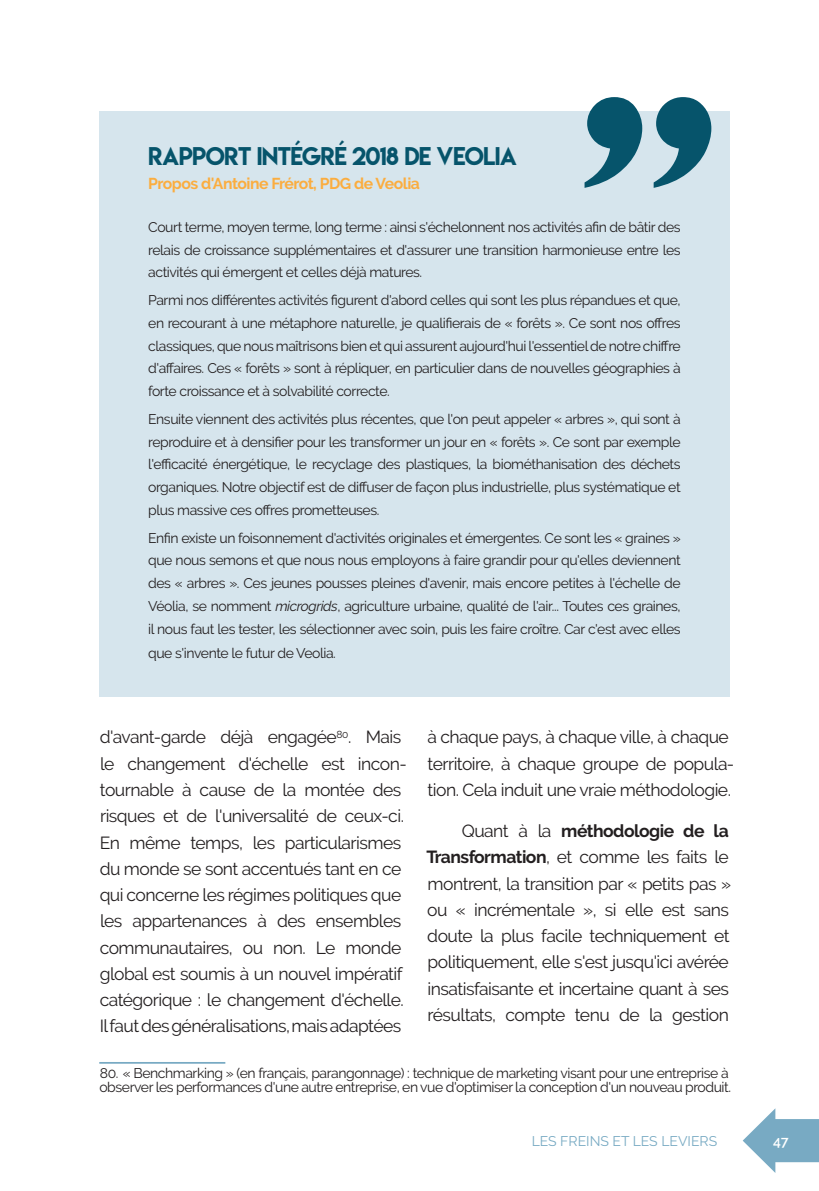
<style>
.page{position:relative;width:819px;height:1191px;background:#fff}
.page>*{position:absolute;margin:0;border:0;box-sizing:border-box;transform-origin:0 0}
.Corps{font:700 315px "Perpetua Titling";color:#06546b}
.Note_bas_de_page{font:22.75px "Lemon Milk";letter-spacing:-.03em;color:#06546b}
.Corps-2{font:17.5px/26.2px "Raleway";letter-spacing:-.03em;color:#231f20}
.Note_bas_de_page-2{font:700 15.75px "Raleway";letter-spacing:-.03em;color:#fbad3f}
.Corps_encadré_9pt{font:14px/22.8px "Raleway";letter-spacing:-.03em;color:#231f20;text-align:justify}
.Note_bas_de_page-3{font:14px/14px "Raleway";letter-spacing:-.03em;color:#231f20}
.t1{font:14px "Raleway";color:#78aac3}
.t2{font:600 14px "Raleway";color:#fff}
.s1{font-style:italic}
.s2{font-weight:700}
</style>
<div class="page">
<svg style="left:742px;top:1108px;width:77px;height:65px"></svg>
<div style="left:99px;top:112px;width:630px;height:585px;background:#d6e5ed"></div>
<hr style="left:99px;top:1062px;width:126px;height:1px;background:#78aac3">
<p class="Corps" style="left:575px;top:17px;width:146px">"</p>
<p class="Note_bas_de_page" style="left:148px;top:140px;width:370px">RAPPORT INTÉGRÉ 2018 DE VeOLIA</p>
<p class="Note_bas_de_page-2" style="left:148px;top:175px;width:273px">Propos d'Antoine Frérot, PDG de Veolia</p>
<p class="Corps_encadré_9pt" style="left:148px;top:215px;width:534px">Court terme, moyen terme, long terme : ainsi s'échelonnent nos activités afin de bâtir des relais de croissance supplémentaires et d'assurer une transition harmonieuse entre les activités qui émergent et celles déjà matures.</p>
<p class="Corps_encadré_9pt" style="left:148px;top:289px;width:534px">Parmi nos différentes activités figurent d'abord celles qui sont les plus répandues et que, en recourant à une métaphore naturelle, je qualifierais de « forêts ». Ce sont nos offres classiques, que nous maîtrisons bien et qui assurent aujourd'hui l'essentiel de notre chiffre d'affaires. Ces « forêts » sont à répliquer, en particulier dans de nouvelles géographies à forte croissance et à solvabilité correcte.</p>
<p class="Corps_encadré_9pt" style="left:148px;top:407px;width:534px">Ensuite viennent des activités plus récentes, que l'on peut appeler « arbres », qui sont à reproduire et à densifier pour les transformer un jour en « forêts ». Ce sont par exemple l'efficacité énergétique, le recyclage des plastiques, la biométhanisation des déchets organiques. Notre objectif est de diffuser de façon plus industrielle, plus systématique et plus massive ces offres prometteuses.</p>
<p class="Corps_encadré_9pt" style="left:148px;top:526px;width:534px">Enfin existe un foisonnement d'activités originales et émergentes. Ce sont les « graines » que nous semons et que nous nous employons à faire grandir pour qu'elles deviennent des « arbres ». Ces jeunes pousses pleines d'avenir, mais encore petites à l'échelle de Véolia, se nomment <span class="s1">microgrids</span>, agriculture urbaine, qualité de l'air... Toutes ces graines, il nous faut les tester, les sélectionner avec soin, puis les faire croître. Car c'est avec elles</p>
<p class="Corps_encadré_9pt" style="left:148px;top:642px;width:189px">que s'invente le futur de Veolia.</p>
<p class="Corps-2" style="left:100px;top:724px;width:308px">d'avant-garde déjà engagée<sup>80</sup>. Mais le changement d'échelle est incon&shy;tournable à cause de la montée des risques et de l'universalité de ceux-ci.<br>En même temps, les particularismes du monde se sont accentués tant en ce qui concerne les régimes politiques que les appartenances à des ensembles communautaires, ou non. Le monde global est soumis à un nouvel impératif catégorique : le changement d'échelle.<br>Il faut des généralisations, mais adaptées</p>
<p class="Note_bas_de_page-3" style="left:99px;top:1065px;width:633px">80. « Benchmarking » (en français, parangonnage) : technique de marketing visant pour une entreprise à observer les performances d'une autre entreprise, en vue d'optimiser la conception d'un nouveau produit.</p>
<p class="Corps-2" style="left:427px;top:724px;width:308px">à chaque pays, à chaque ville, à chaque territoire, à chaque groupe de popula&shy;tion. Cela induit une vraie méthodologie.</p>
<p class="Corps-2" style="left:426px;top:817px;width:306px;text-indent:35px">Quant à la <span class="s2">méthodologie de la Transformation</span>, et comme les faits le montrent, la transition par « petits pas » ou « incrémentale », si elle est sans doute la plus facile techniquement et politiquement, elle s'est jusqu'ici avérée insatisfaisante et incertaine quant à ses résultats, compte tenu de la gestion</p>
<p class="t1" style="left:531px;top:1133px;width:187px">LES FREINS ET LES LEVIERS</p>
<p class="t2" style="left:773px;top:1133px;width:17px">47</p>
</div>
